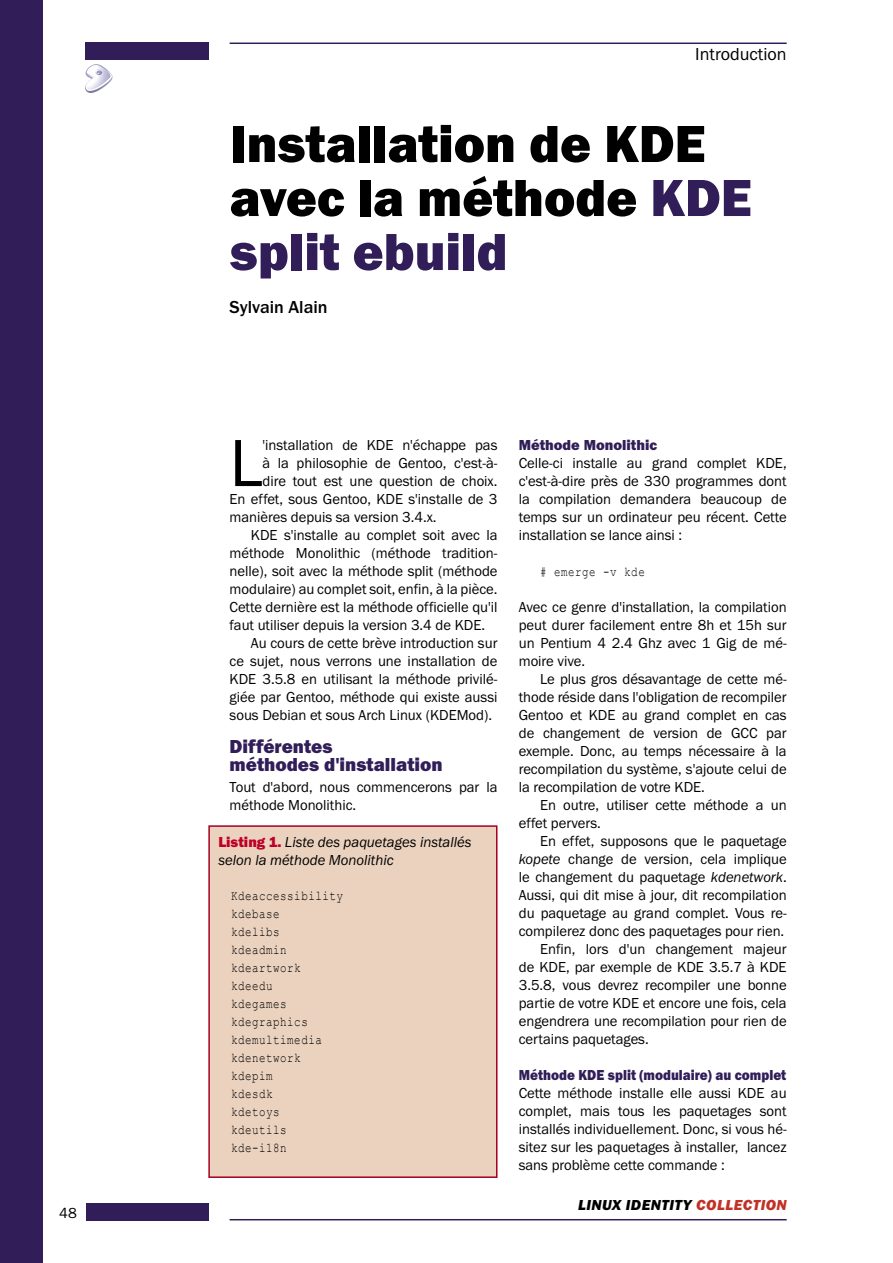
<style>
.page{position:relative;width:893px;height:1263px;background:#fff}
.page>*{position:absolute;margin:0;border:0;box-sizing:border-box;transform-origin:0 0}
.Standardowy{font:69px "Franklin Got URWTCE Boo";color:#000}
.tytul{font:54px/54px "Franklin Got URWTCE Hea";color:#000}
.tytulik{font:19.5px "Franklin Got URWTCE Hea";color:#311e59}
.top{font:18px "Franklin Got URWTCE Boo";color:#000}
.t1{font:500 18px "Franklin Got URWTCE";color:#000}
.Tekst_podstawowy{font:15px/18px "Franklin Got URWTCE Boo";color:#000;text-align:justify}
.Standardowy-2{font:15px/18px "Franklin Got URWTCE Boo";color:#000;text-align:justify}
.podpisy{font:15px/18px "Franklin Got URWTCE Boo Ita";color:#000}
.style4{font:15px "Franklin Got URWTCE Hea";color:#311e59;scale:.9 1}
.t2{font:15px "Franklin Got URWTCE Hea Ita";letter-spacing:.03em;color:#000}
.style4-2{font:15px "Franklin Got URWTCE Hea";color:#311e59}
.kodddd{font:13.5px "Courier New";letter-spacing:.05em;color:#000;scale:.8 1}
.s1{color:#311e59}
.s2{font-family:"Franklin Got URWTCE Hea";color:#be0027}
.s3{font-family:"Franklin Got URWTCE Boo Ita"}
.s4{color:#c13126}
</style>
<div class="page">
<div style="left:0;top:0;width:42px;height:1263px;background:#311e59"></div>
<div style="left:85px;top:43px;width:123px;height:17px;background:#311e59"></div>
<hr style="left:230px;top:43px;width:557px;height:1px;background:#311e59">
<div style="left:85px;top:1203px;width:123px;height:17px;background:#311e59"></div>
<hr style="left:230px;top:1219px;width:557px;height:1px;background:#311e59">
<img style="left:85px;top:72px;width:12px;height:21px">
<img style="left:86px;top:64px;width:26px;height:27px">
<img style="left:87px;top:65px;width:24px;height:25px">
<div style="left:209px;top:826px;width:288px;height:351px;background:#ebd2bf"></div>
<div style="left:208px;top:825px;width:289px;height:353px;border:2px solid #a50023"></div>
<p class="Tekst_podstawowy" style="left:59px;top:1204px;width:19px">48</p>
<p class="top" style="left:695px;top:44px;width:93px">Introduction</p>
<p class="tytul" style="left:230px;top:117px;width:523px">Installation de KDE avec la méthode <span class="s1">KDE split ebuild</span></p>
<p class="t1" style="left:230px;top:297px;width:99px">Sylvain Alain</p>
<p class="Standardowy" style="left:230px;top:425px;width:35px">L</p>
<p class="Standardowy-2" style="left:263px;top:436px;width:236px">'installation de KDE n'échappe pas</p>
<p class="Standardowy-2" style="left:263px;top:454px;width:236px">à la philosophie de Gentoo, c'est-à-</p>
<p class="Standardowy-2" style="left:263px;top:472px;width:236px">dire tout est une question de choix.</p>
<p class="Standardowy-2" style="left:230px;top:490px;width:269px">En effet, sous Gentoo, KDE s'installe de 3</p>
<p class="Standardowy-2" style="left:230px;top:508px;width:209px">manières depuis sa version 3.4.x.</p>
<p class="Standardowy-2" style="left:230px;top:526px;width:269px;text-indent:21px">KDE s'installe au complet soit avec la méthode Monolithic (méthode tradition&shy;nelle), soit avec la méthode split (méthode modulaire) au complet soit, enfin, à la pièce.<br>Cette dernière est la méthode officielle qu'il faut utiliser depuis la version 3.4 de KDE.</p>
<p class="Standardowy-2" style="left:230px;top:634px;width:269px;text-indent:21px">Au cours de cette brève introduction sur ce sujet, nous verrons une installation de KDE 3.5.8 en utilisant la méthode privilé&shy;giée par Gentoo, méthode qui existe aussi sous Debian et sous Arch Linux (KDEMod).</p>
<p class="tytulik" style="left:230px;top:735px;width:104px">Différentes</p>
<p class="tytulik" style="left:230px;top:753px;width:214px">méthodes d'installation</p>
<p class="Tekst_podstawowy" style="left:230px;top:778px;width:269px">Tout d'abord, nous commencerons par la méthode Monolithic.</p>
<p class="podpisy" style="left:218px;top:833px;width:255px"><span class="s2">Listing 1.</span> Liste des paquetages installés selon la méthode Monolithic</p>
<p class="kodddd" style="left:231px;top:887px;width:141px">Kdeaccessibility</p>
<p class="kodddd" style="left:231px;top:905px;width:62px">kdebase</p>
<p class="kodddd" style="left:231px;top:923px;width:62px">kdelibs</p>
<p class="kodddd" style="left:231px;top:941px;width:71px">kdeadmin</p>
<p class="kodddd" style="left:231px;top:959px;width:89px">kdeartwork</p>
<p class="kodddd" style="left:231px;top:977px;width:53px">kdeedu</p>
<p class="kodddd" style="left:231px;top:995px;width:71px">kdegames</p>
<p class="kodddd" style="left:231px;top:1013px;width:97px">kdegraphics</p>
<p class="kodddd" style="left:231px;top:1031px;width:115px">kdemultimedia</p>
<p class="kodddd" style="left:231px;top:1049px;width:89px">kdenetwork</p>
<p class="kodddd" style="left:231px;top:1067px;width:53px">kdepim</p>
<p class="kodddd" style="left:231px;top:1085px;width:53px">kdesdk</p>
<p class="kodddd" style="left:231px;top:1103px;width:62px">kdetoys</p>
<p class="kodddd" style="left:231px;top:1121px;width:71px">kdeutils</p>
<p class="kodddd" style="left:231px;top:1139px;width:71px">kde-i18n</p>
<p class="style4-2" style="left:519px;top:436px;width:140px">Méthode Monolithic</p>
<p class="Tekst_podstawowy" style="left:519px;top:454px;width:269px">Celle-ci installe au grand complet KDE, c'est-à-dire près de 330 programmes dont la compilation demandera beaucoup de temps sur un ordinateur peu récent. Cette installation se lance ainsi :</p>
<p class="kodddd" style="left:540px;top:563px;width:132px"># emerge -v kde</p>
<p class="Tekst_podstawowy" style="left:519px;top:598px;width:269px">Avec ce genre d'installation, la compilation peut durer facilement entre 8h et 15h sur un Pentium 4 2.4 Ghz avec 1 Gig de mé&shy;moire vive.</p>
<p class="Tekst_podstawowy" style="left:519px;top:670px;width:269px;text-indent:21px">Le plus gros désavantage de cette mé&shy;thode réside dans l'obligation de recompiler Gentoo et KDE au grand complet en cas de changement de version de GCC par exemple. Donc, au temps nécessaire à la recompilation du système, s'ajoute celui de la recompilation de votre KDE.</p>
<p class="Tekst_podstawowy" style="left:519px;top:796px;width:269px;text-indent:21px">En outre, utiliser cette méthode a un effet pervers.</p>
<p class="Tekst_podstawowy" style="left:519px;top:832px;width:269px;text-indent:21px">En effet, supposons que le paquetage <span class="s3">kopete</span> change de version, cela implique le changement du paquetage <span class="s3">kdenetwork</span>.<br>Aussi, qui dit mise à jour, dit recompilation du paquetage au grand complet. Vous re&shy;compilerez donc des paquetages pour rien.</p>
<p class="Tekst_podstawowy" style="left:519px;top:940px;width:269px;text-indent:21px">Enfin, lors d'un changement majeur de KDE, par exemple de KDE 3.5.7 à KDE 3.5.8, vous devrez recompiler une bonne partie de votre KDE et encore une fois, cela engendrera une recompilation pour rien de certains paquetages.</p>
<p class="style4" style="left:519px;top:1066px;width:299px">Méthode KDE split (modulaire) au complet</p>
<p class="Tekst_podstawowy" style="left:519px;top:1084px;width:269px">Cette méthode installe elle aussi KDE au complet, mais tous les paquetages sont installés individuellement. Donc, si vous hé&shy;sitez sur les paquetages à installer, lancez sans problème cette commande :</p>
<p class="t2" style="left:578px;top:1197px;width:210px">LINUX IDENTITY <span class="s4">COLLECTION</span></p>
</div>
